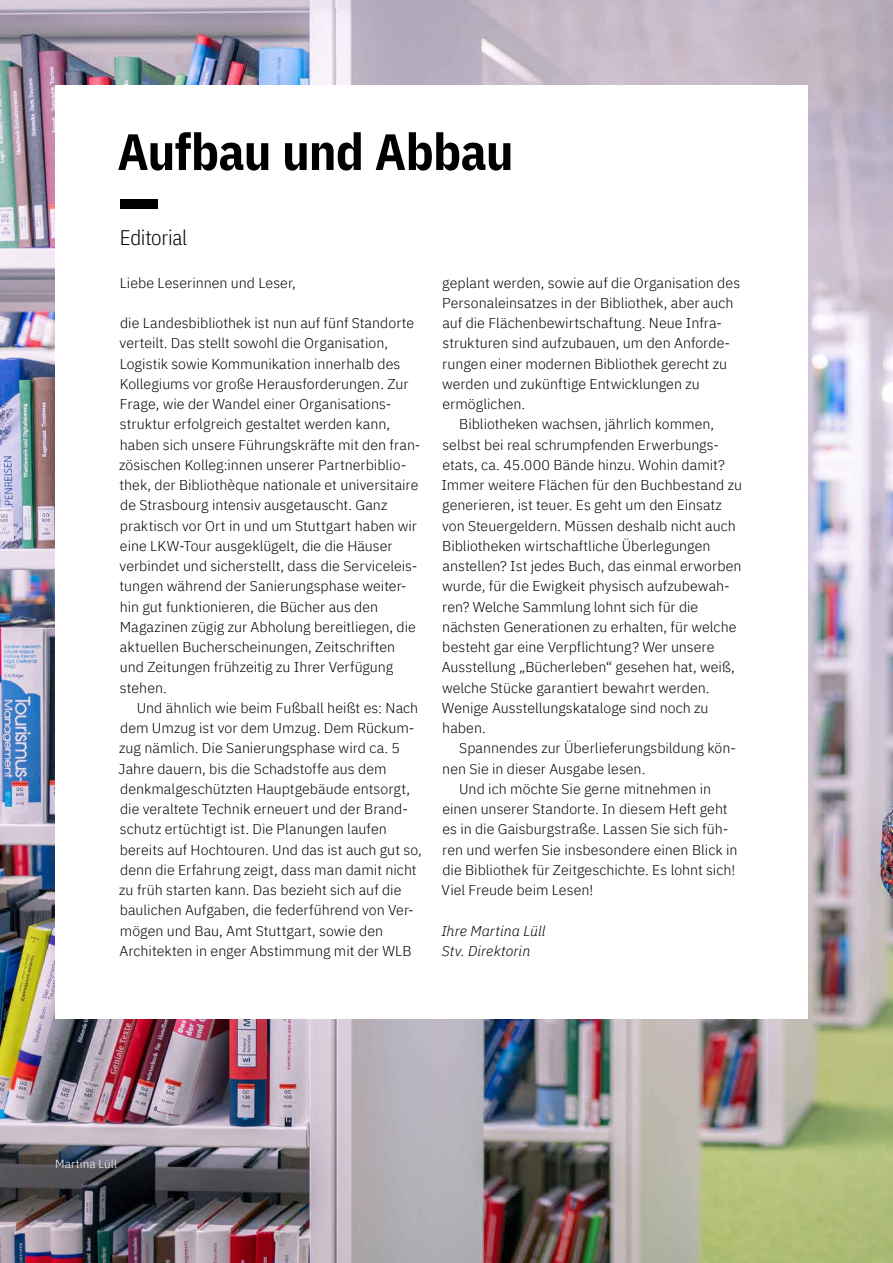
<style>
.page{position:relative;width:893px;height:1263px;background:#fff}
.page>*{position:absolute;margin:0;border:0;box-sizing:border-box;transform-origin:0 0}
.t1{font:700 51px "IBM Plex Sans Cond";letter-spacing:-.015em;color:#000}
.t2{font:300 21px "IBM Plex Sans Cond";letter-spacing:-.01em;color:#000}
.t3{font:300 14.25px/20.2px "IBM Plex Sans";color:#000}
.t4{font:italic 300 14.25px/20.2px "IBM Plex Sans";letter-spacing:.005em;color:#000}
.t5{font:300 11.7px "IBM Plex Sans";letter-spacing:.01em;color:#fff}
</style>
<div class="page">
<img style="left:0;top:0;width:893px;height:1263px">
<h1 class="t1" style="left:117px;top:111px;width:398px">Aufbau und Abbau</h1>
<h2 class="t2" style="left:120px;top:222px;width:69px">Editorial</h2>
<p class="t3" style="left:120px;top:271px;width:178px">Liebe Leserinnen und Leser,</p>
<p class="t3" style="left:119px;top:312px;width:303px">die Landesbibliothek ist nun auf fünf Standorte verteilt. Das stellt sowohl die Organisation, Logistik sowie Kommunikation innerhalb des Kollegiums vor große Herausforderungen. Zur Frage, wie der Wandel einer Organisations&shy;struktur erfolgreich gestaltet werden kann, haben sich unsere Führungskräfte mit den fran&shy;zösischen Kolleg:innen unserer Partnerbiblio&shy;thek, der Bibliothèque nationale et universitaire de Strasbourg intensiv ausgetauscht. Ganz praktisch vor Ort in und um Stuttgart haben wir eine LKW-Tour ausgeklügelt, die die Häuser verbindet und sicherstellt, dass die Serviceleis&shy;tungen während der Sanierungsphase weiter&shy;hin gut funktionieren, die Bücher aus den Magazinen zügig zur Abholung bereitliegen, die aktuellen Bucherscheinungen, Zeitschriften und Zeitungen frühzeitig zu Ihrer Verfügung stehen.</p>
<p class="t3" style="left:119px;top:696px;width:305px;text-indent:18px">Und ähnlich wie beim Fußball heißt es: Nach dem Umzug ist vor dem Umzug. Dem Rückum&shy;zug nämlich. Die Sanierungsphase wird ca. 5<br>Jahre dauern, bis die Schadstoffe aus dem denkmalgeschützten Hauptgebäude entsorgt, die veraltete Technik erneuert und der Brand&shy;schutz ertüchtigt ist. Die Planungen laufen bereits auf Hochtouren. Und das ist auch gut so, denn die Erfahrung zeigt, dass man damit nicht zu früh starten kann. Das bezieht sich auf die baulichen Aufgaben, die federführend von Ver&shy;mögen und Bau, Amt Stuttgart, sowie den Architekten in enger Abstimmung mit der WLB</p>
<p class="t3" style="left:442px;top:271px;width:299px">geplant werden, sowie auf die Organisation des</p>
<p class="t3" style="left:442px;top:291px;width:293px">Personaleinsatzes in der Bibliothek, aber auch</p>
<p class="t3" style="left:442px;top:312px;width:281px">auf die Flächenbewirtschaftung. Neue Infra-</p>
<p class="t3" style="left:442px;top:332px;width:289px">strukturen sind aufzubauen, um den Anforde-</p>
<p class="t3" style="left:442px;top:352px;width:286px">rungen einer modernen Bibliothek gerecht zu</p>
<p class="t3" style="left:442px;top:372px;width:259px">werden und zukünftige Entwicklungen zu</p>
<p class="t3" style="left:442px;top:393px;width:84px">ermöglichen.</p>
<p class="t3" style="left:459px;top:413px;width:256px">Bibliotheken wachsen, jährlich kommen,</p>
<p class="t3" style="left:442px;top:433px;width:278px">selbst bei real schrumpfenden Erwerbungs-</p>
<p class="t3" style="left:442px;top:453px;width:284px">etats, ca. 45.000 Bände hinzu. Wohin damit?</p>
<p class="t3" style="left:441px;top:474px;width:302px">Immer weitere Flächen für den Buchbestand zu</p>
<p class="t3" style="left:442px;top:494px;width:281px">generieren, ist teuer. Es geht um den Einsatz</p>
<p class="t3" style="left:442px;top:514px;width:295px">von Steuergeldern. Müssen deshalb nicht auch</p>
<p class="t3" style="left:442px;top:534px;width:270px">Bibliotheken wirtschaftliche Überlegungen</p>
<p class="t3" style="left:442px;top:555px;width:301px">anstellen? Ist jedes Buch, das einmal erworben</p>
<p class="t3" style="left:442px;top:575px;width:289px">wurde, für die Ewigkeit physisch aufzubewah-</p>
<p class="t3" style="left:442px;top:595px;width:258px">ren? Welche Sammlung lohnt sich für die</p>
<p class="t3" style="left:442px;top:615px;width:296px">nächsten Generationen zu erhalten, für welche</p>
<p class="t3" style="left:442px;top:636px;width:274px">besteht gar eine Verpflichtung? Wer unsere</p>
<p class="t3" style="left:442px;top:656px;width:295px">Ausstellung „Bücherleben“ gesehen hat, weiß,</p>
<p class="t3" style="left:442px;top:676px;width:269px">welche Stücke garantiert bewahrt werden.</p>
<p class="t3" style="left:442px;top:696px;width:268px">Wenige Ausstellungskataloge sind noch zu</p>
<p class="t3" style="left:442px;top:717px;width:45px">haben.</p>
<p class="t3" style="left:459px;top:737px;width:278px">Spannendes zur Überlieferungsbildung kön-</p>
<p class="t3" style="left:442px;top:757px;width:205px">nen Sie in dieser Ausgabe lesen.</p>
<p class="t3" style="left:459px;top:777px;width:254px">Und ich möchte Sie gerne mitnehmen in</p>
<p class="t3" style="left:442px;top:798px;width:287px">einen unserer Standorte. In diesem Heft geht</p>
<p class="t3" style="left:442px;top:818px;width:287px">es in die Gaisburgstraße. Lassen Sie sich füh-</p>
<p class="t3" style="left:442px;top:838px;width:297px">ren und werfen Sie insbesondere einen Blick in</p>
<p class="t3" style="left:443px;top:858px;width:294px">die Bibliothek für Zeitgeschichte. Es lohnt sich!</p>
<p class="t3" style="left:442px;top:879px;width:153px">Viel Freude beim Lesen!</p>
<p class="t4" style="left:441px;top:919px;width:105px">Ihre Martina Lüll<br>Stv. Direktorin</p>
<p class="t5" style="left:55px;top:1154px;width:63px">Martina Lüll</p>
</div>
